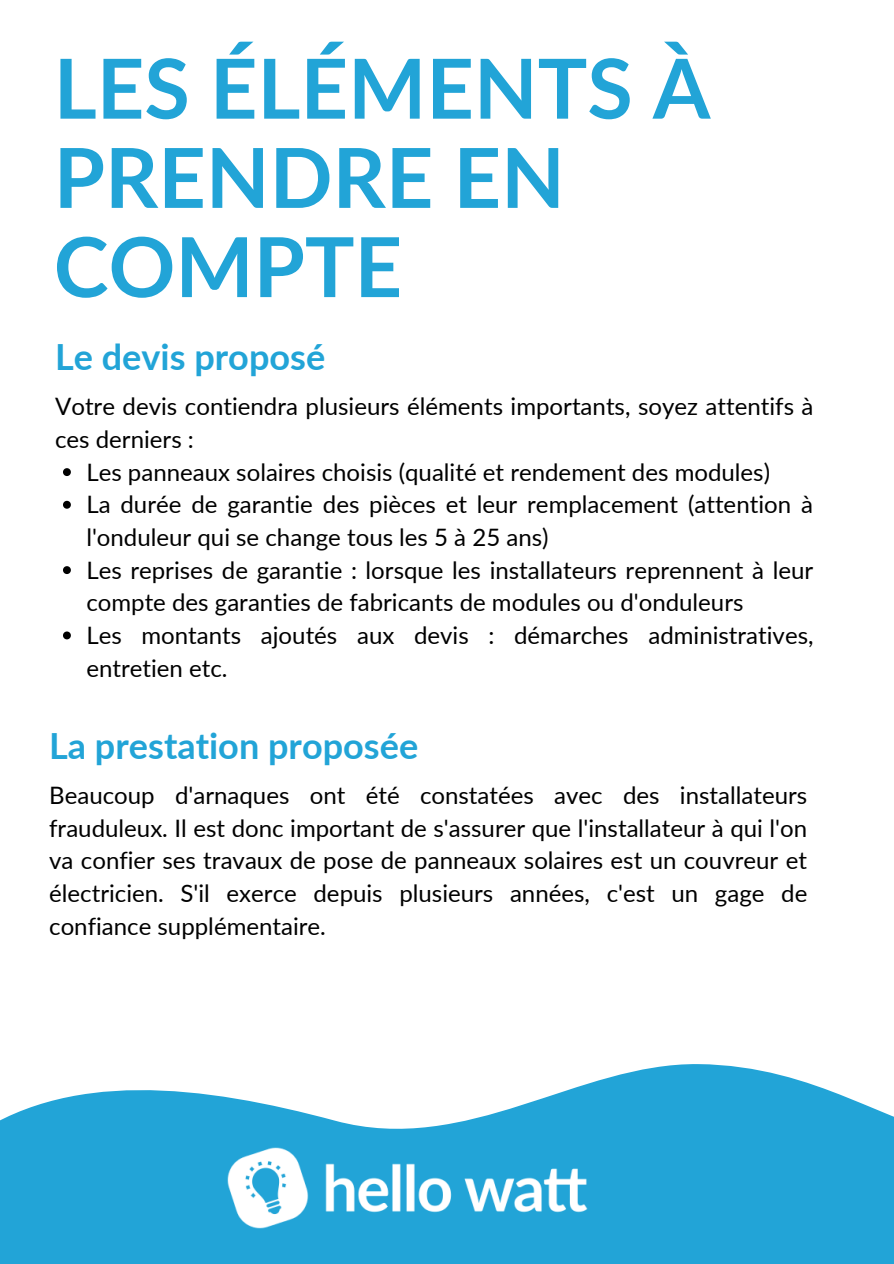
<style>
.page{position:relative;width:894px;height:1264px;background:#fff}
.page>*{position:absolute;margin:0;border:0;box-sizing:border-box;transform-origin:0 0}
.t1{font:700 82.65px/89.1px "Lato";color:#22a4d7}
.t2{font:700 36px "Lato";color:#22a4d7}
.t3{font:24px/32.7px "Lato";color:#000;text-align:justify}
</style>
<div class="page">
<svg style="left:0;top:1064px;width:893px;height:199px;fill:#22a4d7"></svg>
<img style="left:212px;top:1132px;width:390px;height:111px">
<svg style="left:63px;top:468px;width:8px;height:8px"></svg>
<svg style="left:63px;top:501px;width:8px;height:7px"></svg>
<svg style="left:63px;top:566px;width:8px;height:8px"></svg>
<svg style="left:63px;top:631px;width:8px;height:8px"></svg>
<h1 class="t1" style="left:54px;top:42px;width:657px">LES ÉLÉMENTS À<br>PRENDRE EN<br>COMPTE</h1>
<h2 class="t2" style="left:55px;top:334px;width:272px">Le devis proposé</h2>
<p class="t3" style="left:55px;top:389px;width:759px">Votre devis contiendra plusieurs éléments importants, soyez attentifs à</p>
<p class="t3" style="left:55px;top:422px;width:140px">ces derniers :</p>
<p class="t3" style="left:86px;top:455px;width:685px">Les panneaux solaires choisis (qualité et rendement des modules)</p>
<p class="t3" style="left:86px;top:487px;width:728px">La durée de garantie des pièces et leur remplacement (attention à</p>
<p class="t3" style="left:86px;top:520px;width:463px">l'onduleur qui se change tous les 5 à 25 ans)</p>
<p class="t3" style="left:86px;top:553px;width:728px">Les reprises de garantie : lorsque les installateurs reprennent à leur</p>
<p class="t3" style="left:86px;top:585px;width:658px">compte des garanties de fabricants de modules ou d'onduleurs</p>
<p class="t3" style="left:86px;top:618px;width:728px">Les montants ajoutés aux devis : démarches administratives,</p>
<p class="t3" style="left:86px;top:651px;width:143px">entretien etc.</p>
<h2 class="t2" style="left:49px;top:723px;width:370px">La prestation proposée</h2>
<p class="t3" style="left:49px;top:778px;width:759px">Beaucoup d'arnaques ont été constatées avec des installateurs frauduleux. Il est donc important de s'assurer que l'installateur à qui l'on va confier ses travaux de pose de panneaux solaires est un couvreur et électricien. S'il exerce depuis plusieurs années, c'est un gage de confiance supplémentaire.</p>
</div>
